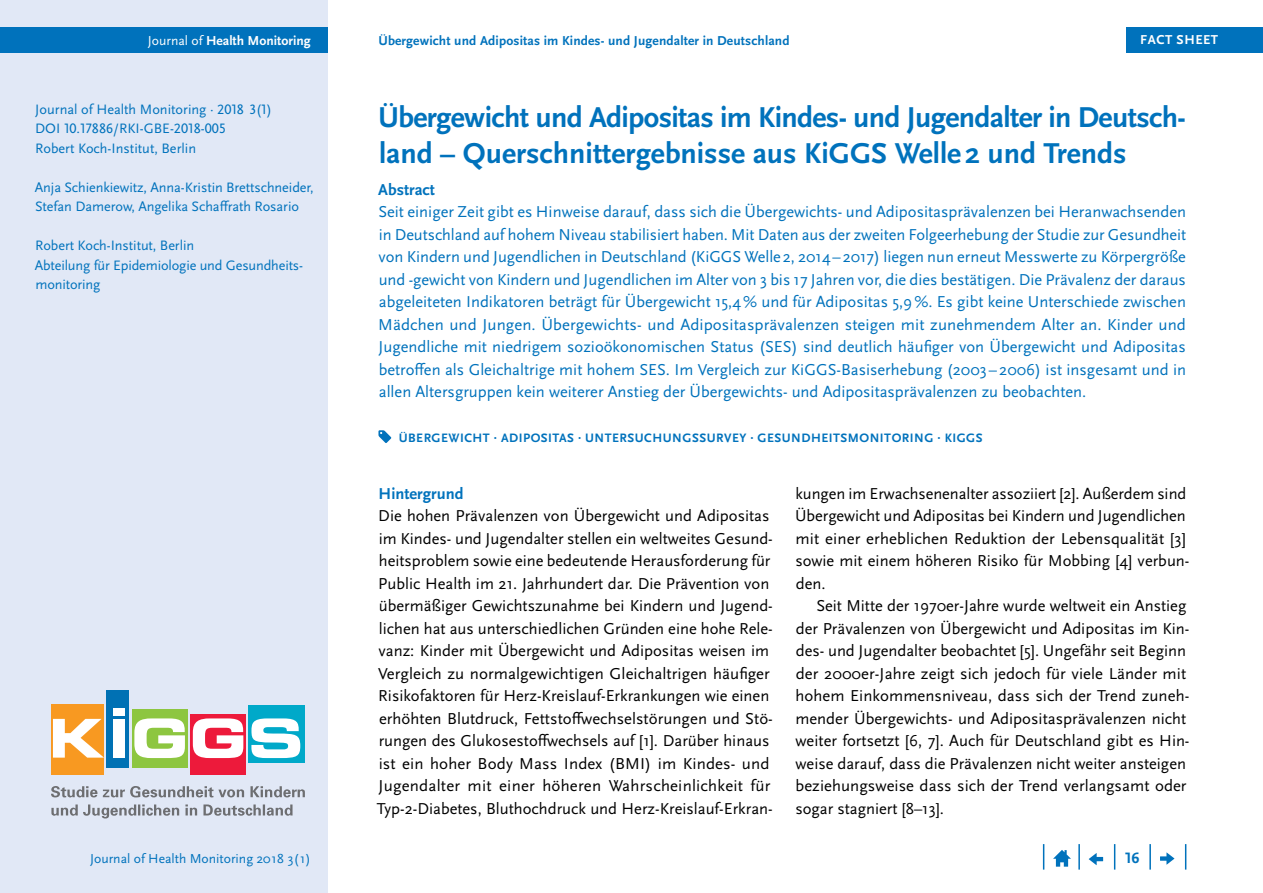
<style>
.page{position:relative;width:1263px;height:893px;background:#fff}
.page>*{position:absolute;margin:0;border:0;box-sizing:border-box;transform-origin:0 0}
.t1{font:700 30px/36px "Scala Sans Pro";letter-spacing:-.02em;color:#0072bc}
.t2{font:16.5px/22.5px "Scala Sans Pro";color:#000}
.t3{font:16.5px/22.5px "Scala Sans Pro";color:#0072bc;text-align:justify}
.t4{font:700 16.5px "Scala Sans Pro";color:#0072bc}
.t5{font:700 15.75px "Scala Sans Pro";color:#0072bc}
.t6{font:14.25px/19.5px "Scala Sans Pro";letter-spacing:-.005em;color:#0072bc}
.t7{font:13.65px "Scala Sans Pro Regular 2";color:#0072bc}
.t8{font:13.65px "Scala Sans Pro Bold 3";color:#fff}
.t9{font:13.5px "Scala Sans Pro Bold 2";letter-spacing:.01em;color:#0072bc}
.t10{font:13.5px "Scala Sans Pro Bold 3";letter-spacing:.04em;color:#fff}
.t11{font:700 12.75px "Scala Sans Pro";letter-spacing:.04em;color:#0072bc}
.s1{font-family:"Scala Sans Pro Regular 2"}
</style>
<div class="page">
<svg style="left:1185px;top:844px;width:1px;height:26px"></svg>
<hr style="left:1149px;top:844px;width:2px;height:26px;background:#0072bc">
<svg style="left:1114px;top:844px;width:1px;height:26px"></svg>
<hr style="left:1078px;top:844px;width:2px;height:26px;background:#0072bc">
<svg style="left:1043px;top:844px;width:1px;height:26px"></svg>
<svg style="left:1053px;top:850px;width:18px;height:17px"></svg>
<svg style="left:1089px;top:853px;width:14px;height:12px"></svg>
<svg style="left:1160px;top:852px;width:14px;height:13px"></svg>
<div style="left:1126px;top:28px;width:137px;height:25px;background:#0072bc"></div>
<div style="left:0;top:0;width:327px;height:893px;background:#e1e8f6"></div>
<div style="left:0;top:28px;width:327px;height:25px;background:#0072bc"></div>
<svg style="left:378px;top:430px;width:13px;height:13px"></svg>
<div style="left:51px;top:704px;width:53px;height:70px;background:#f89921"></div>
<div style="left:106px;top:691px;width:23px;height:77px;background:#0071b4"></div>
<div style="left:132px;top:710px;width:56px;height:58px;background:#8dc640"></div>
<div style="left:190px;top:714px;width:56px;height:60px;background:#ed1a3b"></div>
<div style="left:249px;top:706px;width:56px;height:57px;background:#00a9c9"></div>
<svg style="left:53px;top:719px;width:51px;height:39px"></svg>
<div style="left:113px;top:719px;width:12px;height:39px;background:#fff"></div>
<svg style="left:134px;top:718px;width:51px;height:40px"></svg>
<svg style="left:193px;top:718px;width:50px;height:40px"></svg>
<svg style="left:251px;top:718px;width:49px;height:40px"></svg>
<div style="left:113px;top:708px;width:12px;height:8px;background:#fff"></div>
<svg style="left:51px;top:804px;width:242px;height:14px"></svg>
<svg style="left:51px;top:786px;width:254px;height:11px"></svg>
<p class="t9" style="left:378px;top:33px;width:413px">Übergewicht und Adipositas im Kindes- und Jugendalter in Deutschland</p>
<p class="t8" style="left:148px;top:33px;width:164px"><span class="s1">Journal of</span> Health Monitoring</p>
<p class="t10" style="left:1140px;top:32px;width:80px">FACT SHEET</p>
<p class="t6" style="left:35px;top:99px;width:238px">Journal of Health Monitoring · 2018 3(1)<br>DOI 10.17886/RKI-GBE-2018-005<br>Robert Koch-Institut, Berlin</p>
<p class="t6" style="left:35px;top:177px;width:280px">Anja Schienkiewitz, Anna-Kristin Brettschneider,<br>Stefan Damerow, Angelika Schaffrath Rosario</p>
<p class="t6" style="left:35px;top:236px;width:270px">Robert Koch-Institut, Berlin<br>Abteilung für Epidemiologie und Gesundheits&shy;monitoring</p>
<p class="t7" style="left:90px;top:850px;width:222px">Journal of Health Monitoring 2018 3(1)</p>
<h1 class="t1" style="left:378px;top:99px;width:809px">Übergewicht und Adipositas im Kindes- und Jugendalter in Deutsch&shy;land – Querschnittergebnisse aus KiGGS Welle 2 und Trends</h1>
<p class="t4" style="left:378px;top:180px;width:58px">Abstract</p>
<p class="t3" style="left:378px;top:201px;width:809px">Seit einiger Zeit gibt es Hinweise darauf, dass sich die Übergewichts- und Adipositasprävalenzen bei Heranwachsenden in Deutschland auf hohem Niveau stabilisiert haben. Mit Daten aus der zweiten Folgeerhebung der Studie zur Gesundheit von Kindern und Jugendlichen in Deutschland (KiGGS Welle2, 2014–2017) liegen nun erneut Messwerte zu Körpergröße und -gewicht von Kindern und Jugendlichen im Alter von 3 bis 17 Jahren vor, die dies bestätigen. Die Prävalenz der daraus abgeleiteten Indikatoren beträgt für Übergewicht 15,4% und für Adipositas 5,9%. Es gibt keine Unterschiede zwischen Mädchen und Jungen. Übergewichts- und Adipositasprävalenzen steigen mit zunehmendem Alter an. Kinder und Jugendliche mit niedrigem sozioökonomischen Status (SES) sind deutlich häufiger von Übergewicht und Adipositas betroffen als Gleichaltrige mit hohem SES. Im Vergleich zur KiGGS-Basiserhebung (2003 – 2006) ist insgesamt und in allen Altersgruppen kein weiterer Anstieg der Übergewichts- und Adipositasprävalenzen zu beobachten.</p>
<p class="t11" style="left:399px;top:431px;width:585px">ÜBERGEWICHT · ADIPOSITAS · UNTERSUCHUNGSSURVEY · GESUNDHEITSMONITORING · KIGGS</p>
<p class="t4" style="left:379px;top:483px;width:86px">Hintergrund</p>
<p class="t2" style="left:377px;top:504px;width:397px">Die hohen Prävalenzen von Übergewicht und Adipositas im Kindes- und Jugendalter stellen ein weltweites Gesund&shy;heitsproblem sowie eine bedeutende Herausforderung für Public Health im 21. Jahrhundert dar. Die Prävention von übermäßiger Gewichtszunahme bei Kindern und Jugend&shy;lichen hat aus unterschiedlichen Gründen eine hohe Rele&shy;vanz: Kinder mit Übergewicht und Adipositas weisen im Vergleich zu normalgewichtigen Gleichaltrigen häufiger Risikofaktoren für Herz-Kreislauf-Erkrankungen wie einen erhöhten Blutdruck, Fettstoffwechselstörungen und Stö&shy;rungen des Glukosestoffwechsels auf [1]. Darüber hinaus ist ein hoher Body Mass Index (BMI) im Kindes- und Jugendalter mit einer höheren Wahrscheinlichkeit für Typ-2-Diabetes, Bluthochdruck und Herz-Kreislauf-Erkran-</p>
<p class="t2" style="left:795px;top:482px;width:396px">kungen im Erwachsenenalter assoziiert [2]. Außerdem sind Übergewicht und Adipositas bei Kindern und Jugendlichen mit einer erheblichen Reduktion der Lebensqualität [3] sowie mit einem höheren Risiko für Mobbing [4] verbun&shy;den.</p>
<p class="t2" style="left:795px;top:594px;width:396px;text-indent:21px">Seit Mitte der 1970er-Jahre wurde weltweit ein Anstieg der Prävalenzen von Übergewicht und Adipositas im Kin&shy;des- und Jugendalter beobachtet [5]. Ungefähr seit Beginn der 2000er-Jahre zeigt sich jedoch für viele Länder mit hohem Einkommensniveau, dass sich der Trend zuneh&shy;mender Übergewichts- und Adipositasprävalenzen nicht weiter fortsetzt [6, 7]. Auch für Deutschland gibt es Hin&shy;weise darauf, dass die Prävalenzen nicht weiter ansteigen beziehungsweise dass sich der Trend verlangsamt oder sogar stagniert [8–13].</p>
<p class="t5" style="left:1125px;top:849px;width:16px">16</p>
</div>
